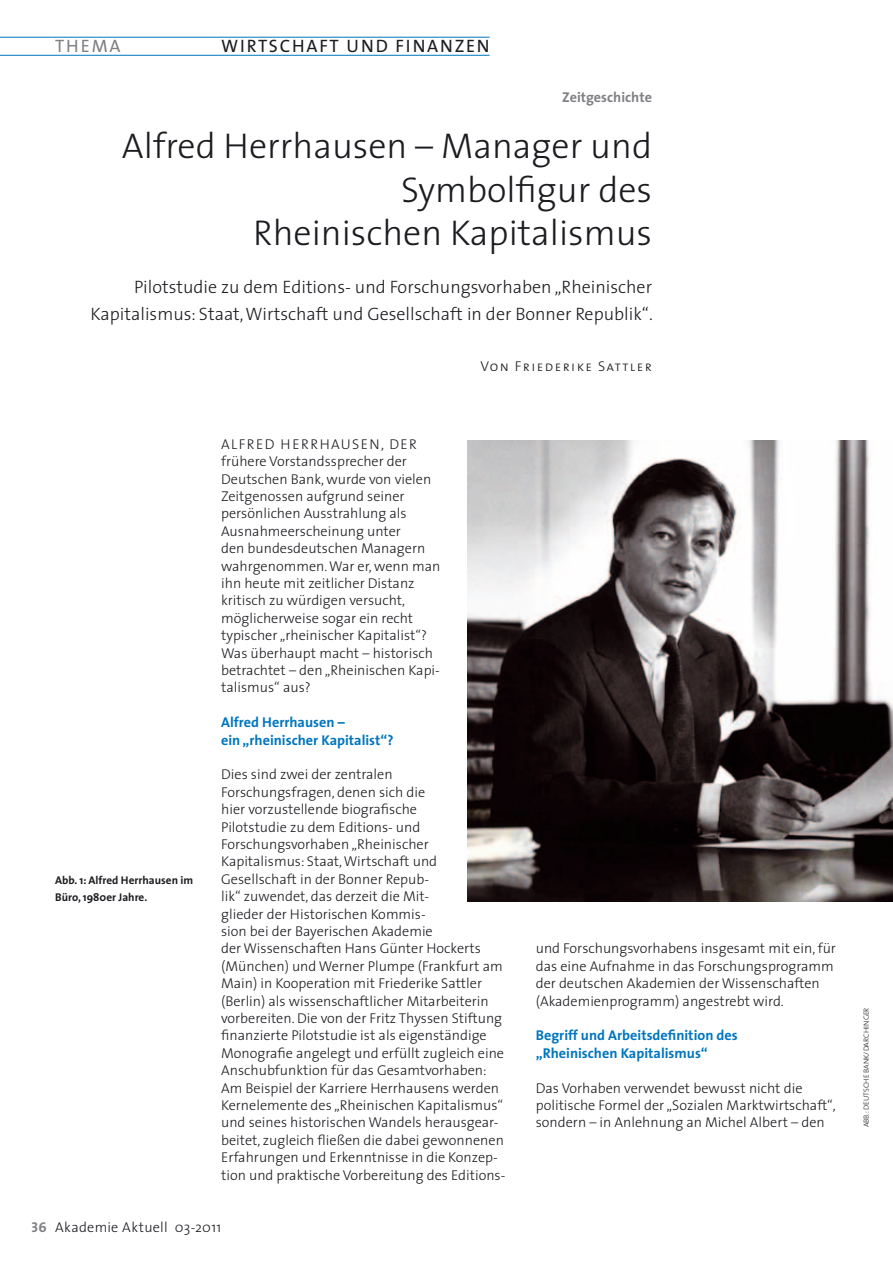
<style>
.page{position:relative;width:893px;height:1263px;background:#fff}
.page>*{position:absolute;margin:0;border:0;box-sizing:border-box;transform-origin:0 0}
.t1{font:300 36px/43.2px "The Sans";color:#1b1c20;text-align:right}
.t2{font:300 18px/27px "The Sans";color:#1b1c20;text-align:right}
.t3{font:18px "The Sans";letter-spacing:.1em;color:#1b1c20}
.t4{font:18px "The Sans";letter-spacing:.1em;color:#818084}
.t5{font:300 14.25px/17.4px "The Sans";color:#1b1c20}
.t6{font:700 14.25px/17.4px "The Sans";color:#0076be}
.t7{font:300 14.25px "The Sans";letter-spacing:.02em;color:#1b1c20}
.t8{font:14.25px "The Sans Light Caps";letter-spacing:.1em;color:#1b1c20}
.t9{font:700 14.25px "The Sans";color:#818084}
.t10{font:700 11.25px/17.4px "The Sans";color:#1b1c20}
.t11{font:7.5px "The Sans Light Caps";letter-spacing:.005em;color:#1b1c20}
.s1{font-family:"The Sans Bold Caps";font-weight:400;color:#818084}
</style>
<div class="page">
<hr style="left:0;top:55px;width:490px;height:1px;background:#0076be">
<hr style="left:0;top:37px;width:490px;height:1px;background:#0076be">
<img style="left:468px;top:440px;width:425px;height:461px">
<p class="t4" style="left:55px;top:31px;width:67px">THEMA</p>
<p class="t3" style="left:221px;top:31px;width:270px">WIRTSCHAFT UND FINANZEN</p>
<p class="t9" style="left:562px;top:86px;width:91px">Zeitgeschichte</p>
<h1 class="t1" style="left:122px;top:123px;width:532px">Alfred Herrhausen – Manager und<br>Symbolfigur des<br>Rheinischen Kapitalismus</h1>
<p class="t2" style="left:91px;top:273px;width:564px">Pilotstudie zu dem Editions- und Forschungsvorhaben „Rheinischer<br>Kapitalismus: Staat, Wirtschaft und Gesellschaft in der Bonner Republik“.</p>
<p class="t8" style="left:480px;top:355px;width:173px">Von Friederike Sattler</p>
<p class="t10" style="left:55px;top:871px;width:139px">Abb. 1: Alfred Herrhausen im<br>Büro, 1980er Jahre.</p>
<p class="t5" style="left:221px;top:435px;width:221px;text-indent:120px">usen, der frühere Vorstandssprecher der<br>Deutschen Bank, wurde von vielen<br>Zeitgenossen aufgrund seiner persönlichen Ausstrahlung als<br>Ausnahmeerscheinung unter<br>den bundesdeutschen Managern wahrgenommen. War er, wenn man ihn heute mit zeitlicher Distanz kritisch zu würdigen versucht, möglicherweise sogar ein recht typischer „rheinischer Kapitalist“?<br>Was überhaupt macht – historisch betrachtet – den „Rheinischen Kapi&shy;talismus“ aus?</p>
<p class="t6" style="left:221px;top:713px;width:174px">Alfred Herrhausen –<br>ein „rheinischer Kapitalist“?</p>
<p class="t5" style="left:221px;top:765px;width:286px">Dies sind zwei der zentralen Forschungsfragen, denen sich die<br>hier vorzustellende biografische<br>Pilotstudie zu dem Editions- und Forschungsvorhaben „Rheinischer Kapitalismus: Staat, Wirtschaft und Gesellschaft in der Bonner Repub-<br>lik“ zuwendet, das derzeit die Mit-<br>glieder der Historischen Kommis-<br>sion bei der Bayerischen Akademie<br>der Wissenschaften Hans Günter Hockerts (München) und Werner Plumpe (Frankfurt am Main) in Kooperation mit Friederike Sattler (Berlin) als wissenschaftlicher Mitarbeiterin vorbereiten. Die von der Fritz Thyssen Stiftung finanzierte Pilotstudie ist als eigenständige Monografie angelegt und erfüllt zugleich eine Anschubfunktion für das Gesamtvorhaben:<br>Am Beispiel der Karriere Herrhausens werden Kernelemente des „Rheinischen Kapitalismus“ und seines historischen Wandels herausgear&shy;beitet, zugleich fließen die dabei gewonnenen Erfahrungen und Erkenntnisse in die Konzep&shy;tion und praktische Vorbereitung des Editions-</p>
<p class="t5" style="left:221px;top:435px;width:26px">Alfre</p>
<p class="t5" style="left:265px;top:435px;width:38px">d Herrha</p>
<p class="t7" style="left:32px;top:1215px;width:191px"><span class="s1">36</span> Akademie Aktuell 03-2011</p>
<p class="t5" style="left:536px;top:939px;width:302px">und Forschungsvorhabens insgesamt mit ein, für das eine Aufnahme in das Forschungsprogramm der deutschen Akademien der Wissenschaften (Akademienprogramm) angestrebt wird.</p>
<p class="t6" style="left:536px;top:1026px;width:203px">Begriff und Arbeitsdefinition des „Rheinischen Kapitalismus“</p>
<p class="t5" style="left:536px;top:1079px;width:302px">Das Vorhaben verwendet bewusst nicht die politische Formel der „Sozialen Marktwirtschaft“, sondern – in Anlehnung an Michel Albert – den</p>
<p class="t11" style="left:860px;top:1127px;width:122px;rotate:-90deg">Abb.: Deutsche Bank/Darchinger</p>
</div>
